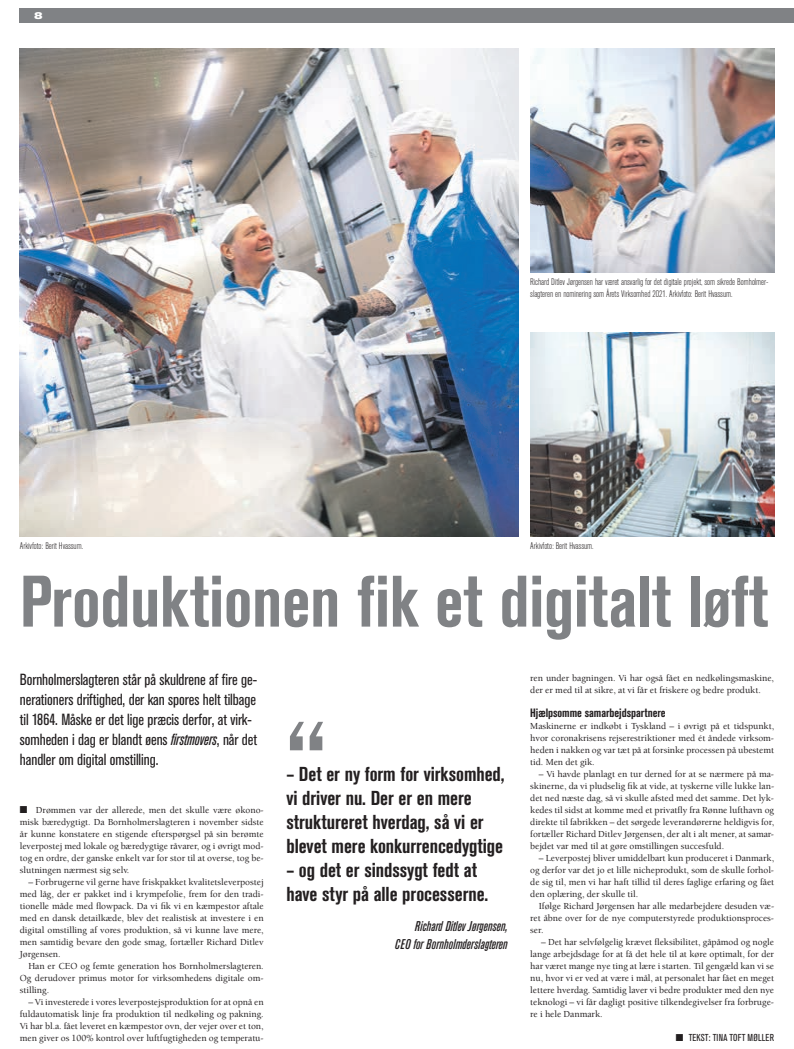
<style>
.page{position:relative;width:794px;height:1049px;background:#fff}
.page>*{position:absolute;margin:0;border:0;box-sizing:border-box;transform-origin:0 0}
.t1{font:700 condensed 107px "Akzidenz Grotesk BE";color:#808285}
.t2{font:700 condensed 72px "Akzidenz Grotesk BE";letter-spacing:-.005em;color:#808285}
.t3{font:700 condensed 20px/24px "Akzidenz Grotesk BE";letter-spacing:-.005em;color:#231f20}
.t4{font:condensed 16px/20px "Akzidenz Grotesk BE";letter-spacing:-.005em;color:#231f20}
.t5{font:italic 500 condensed 14px/18px "Akzidenz Grotesk BE";letter-spacing:-.005em;color:#231f20;text-align:right}
.t6{font:700 condensed 12px "Akzidenz Grotesk BE";letter-spacing:-.005em;color:#231f20}
.t7{font:condensed 10px "Akzidenz Grotesk BE";letter-spacing:.02em;color:#231f20}
.t8{font:700 expanded 10px "Akzidenz Grotesk BE";color:#fff}
.t9{font:500 9.5px/12px "Berkeley";letter-spacing:-.005em;color:#231f20;text-align:justify}
.t10{font:300 condensed 9.5px/12px "Akzidenz Grotesk BE";letter-spacing:-.005em;color:#231f20}
.s1{font-weight:500;font-style:italic}
</style>
<div class="page">
<div style="left:20px;top:9px;width:774px;height:14px;background:#808285"></div>
<img style="left:20px;top:48px;width:499px;height:489px">
<img style="left:530px;top:48px;width:244px;height:225px">
<img style="left:530px;top:333px;width:244px;height:204px">
<p class="t8" style="left:34px;top:10px;width:10px">8</p>
<p class="t10" style="left:20px;top:540px;width:65px">Arkivfoto: Berit Hvassum.</p>
<p class="t10" style="left:530px;top:276px;width:240px">Richard Ditlev Jørgensen har været ansvarlig for det digitale projekt, som sikrede Bornholmer&shy;slagteren en nominering som Årets Virksomhed 2021. Arkivfoto: Berit Hvassum.</p>
<p class="t10" style="left:530px;top:540px;width:65px">Arkivfoto: Berit Hvassum.</p>
<h2 class="t2" style="left:20px;top:560px;width:750px">Produktionen fik et digitalt løft</h2>
<h3 class="t4" style="left:20px;top:669px;width:239px">Bornholmerslagteren står på skuldrene af fire ge&shy;nerationers driftighed, der kan spores helt tilbage til 1864. Måske er det lige præcis derfor, at virk&shy;somheden i dag er blandt øens <span class="s1">firstmovers</span>, når det handler om digital omstilling.</h3>
<p class="t9" style="left:20px;top:804px;width:245px">■ Drømmen var der allerede, men det skulle være økono&shy;misk bæredygtigt. Da Bornholmerslagteren i november sidste år kunne konstatere en stigende efterspørgsel på sin berømte leverpostej med lokale og bæredygtige råvarer, og i øvrigt mod&shy;tog en ordre, der ganske enkelt var for stor til at overse, tog be&shy;slutningen nærmest sig selv.</p>
<p class="t9" style="left:20px;top:876px;width:245px;text-indent:9px">– Forbrugerne vil gerne have friskpakket kvalitetsleverpostej med låg, der er pakket ind i krympefolie, frem for den tradi&shy;tionelle måde med flowpack. Da vi fik vi en kæmpestor aftale med en dansk detailkæde, blev det realistisk at investere i en digital omstilling af vores produktion, så vi kunne lave mere, men samtidig bevare den gode smag, fortæller Richard Ditlev Jørgensen.</p>
<p class="t9" style="left:20px;top:960px;width:245px;text-indent:9px">Han er CEO og femte generation hos Bornholmerslagteren.<br>Og derudover primus motor for virksomhedens digitale om&shy;stilling.</p>
<p class="t9" style="left:20px;top:996px;width:245px;text-indent:9px">– Vi investerede i vores leverpostejsproduktion for at opnå en fuldautomatisk linje fra produktion til nedkøling og pakning.<br>Vi har bl.a. fået leveret en kæmpestor ovn, der vejer over et ton, men giver os 100% kontrol over luftfugtigheden og temperatu-</p>
<h1 class="t1" style="left:286px;top:699px;width:42px">“</h1>
<h3 class="t3" style="left:286px;top:763px;width:220px">– Det er ny form for virksomhed, vi driver nu. Der er en mere struktureret hverdag, så vi er blevet mere konkurrencedygtige</h3>
<h3 class="t3" style="left:286px;top:859px;width:203px">– og det er sindssygt fedt at have styr på alle processerne.</h3>
<h3 class="t5" style="left:395px;top:917px;width:114px">Richard Ditlev Jørgensen,<br>CEO for Bornholmderslagteren</h3>
<p class="t9" style="left:530px;top:672px;width:245px">ren under bagningen. Vi har også fået en nedkølingsmaskine, der er med til at sikre, at vi får et friskere og bedre produkt.</p>
<p class="t6" style="left:530px;top:705px;width:137px">Hjælpsomme samarbejdspartnere</p>
<p class="t9" style="left:530px;top:720px;width:245px">Maskinerne er indkøbt i Tyskland – i øvrigt på et tidspunkt, hvor coronakrisens rejserestriktioner med ét åndede virksom&shy;heden i nakken og var tæt på at forsinke processen på ubestemt tid. Men det gik.</p>
<p class="t9" style="left:530px;top:768px;width:245px;text-indent:9px">– Vi havde planlagt en tur derned for at se nærmere på ma&shy;skinerne, da vi pludselig fik at vide, at tyskerne ville lukke lan&shy;det ned næste dag, så vi skulle afsted med det samme. Det lyk&shy;kedes til sidst at komme med et privatfly fra Rønne lufthavn og direkte til fabrikken – det sørgede leverandørerne heldigvis for, fortæller Richard Ditlev Jørgensen, der alt i alt mener, at samar&shy;bejdet var med til at gøre omstillingen succesfuld.</p>
<p class="t9" style="left:530px;top:852px;width:245px;text-indent:9px">– Leverpostej bliver umiddelbart kun produceret i Danmark, og derfor var det jo et lille nicheprodukt, som de skulle forhol&shy;de sig til, men vi har haft tillid til deres faglige erfaring og fået den oplæring, der skulle til.</p>
<p class="t9" style="left:530px;top:900px;width:245px;text-indent:9px">Ifølge Richard Jørgensen har alle medarbejdere desuden væ&shy;ret åbne over for de nye computerstyrede produktionsproces&shy;ser.</p>
<p class="t9" style="left:530px;top:936px;width:245px;text-indent:11px">– Det har selvfølgelig krævet fleksibilitet, gåpåmod og nogle lange arbejdsdage for at få det hele til at køre optimalt, for der har været mange nye ting at lære i starten. Til gengæld kan vi se nu, hvor vi er ved at være i mål, at personalet har fået en meget lettere hverdag. Samtidig laver vi bedre produkter med den nye teknologi – vi får dagligt positive tilkendegivelser fra forbruge&shy;re i hele Danmark.</p>
<p class="t7" style="left:676px;top:1031px;width:100px">■ TEKST: TINA TOFT MØLLER</p>
</div>
